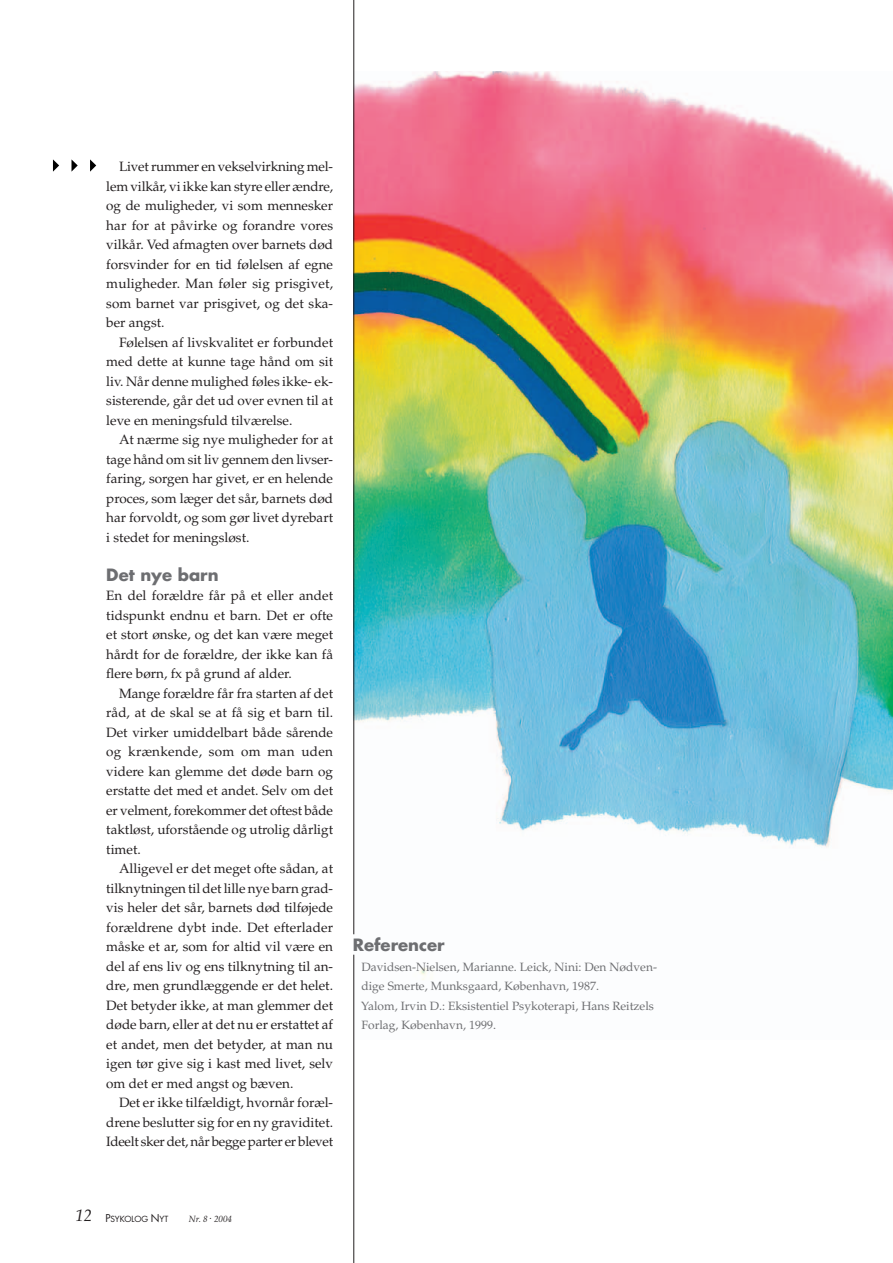
<style>
.page{position:relative;width:893px;height:1263px;background:#fff}
.page>*{position:absolute;margin:0;border:0;box-sizing:border-box;transform-origin:0 0}
.t1{font:700 16.5px "Futura";color:#6d6e71}
.t2{font:13.5px/19.5px "Palatino";color:#231f20;text-align:justify}
.t3{font:12px/19.5px "Palatino";color:#6d6e71}
.t4{font:italic 9px "Palatino";color:#231f20}
.t5{font:8.25px "Futura";color:#231f20}
.s1{font-family:"Palatino";font-style:italic;font-size:16.5px}
.s2{font-size:10.5px}
</style>
<div class="page">
<img style="left:354px;top:71px;width:539px;height:909px">
<hr style="left:354px;top:0;width:1px;height:934px;background:#231f20">
<hr style="left:354px;top:955px;width:1px;height:308px;background:#231f20">
<svg style="left:53px;top:159px;width:6px;height:13px"></svg>
<svg style="left:72px;top:160px;width:6px;height:11px"></svg>
<svg style="left:90px;top:159px;width:6px;height:13px"></svg>
<p class="t2" style="left:106px;top:158px;width:228px;text-indent:13px">Livet rummer en vekselvirkning mel&shy;lem vilkår, vi ikke kan styre eller ændre, og de muligheder, vi som mennesker har for at påvirke og forandre vores vilkår. Ved afmagten over barnets død forsvinder for en tid følelsen af egne muligheder. Man føler sig prisgivet, som barnet var prisgivet, og det ska&shy;ber angst.</p>
<p class="t2" style="left:106px;top:334px;width:228px;text-indent:13px">Følelsen af livskvalitet er forbundet med dette at kunne tage hånd om sit liv. Når denne mulighed føles ikke- ek&shy;sisterende, går det ud over evnen til at leve en meningsfuld tilværelse.</p>
<p class="t2" style="left:106px;top:431px;width:228px;text-indent:13px">At nærme sig nye muligheder for at tage hånd om sit liv gennem den livser&shy;faring, sorgen har givet, er en helende proces, som læger det sår, barnets død har forvoldt, og som gør livet dyrebart i stedet for meningsløst.</p>
<p class="t1" style="left:106px;top:567px;width:114px">Det nye barn</p>
<p class="t2" style="left:106px;top:587px;width:228px">En del forældre får på et eller andet tidspunkt endnu et barn. Det er ofte et stort ønske, og det kan være meget hårdt for de forældre, der ikke kan få flere børn, fx på grund af alder.</p>
<p class="t2" style="left:106px;top:685px;width:228px;text-indent:13px">Mange forældre får fra starten af det råd, at de skal se at få sig et barn til.<br>Det virker umiddelbart både sårende og krænkende, som om man uden videre kan glemme det døde barn og erstatte det med et andet. Selv om det er velment, forekommer det oftest både taktløst, uforstående og utrolig dårligt timet.</p>
<p class="t2" style="left:106px;top:860px;width:228px;text-indent:13px">Alligevel er det meget ofte sådan, at tilknytningen til det lille nye barn grad&shy;vis heler det sår, barnets død tilføjede forældrene dybt inde. Det efterlader måske et ar, som for altid vil være en del af ens liv og ens tilknytning til an&shy;dre, men grundlæggende er det helet.<br>Det betyder ikke, at man glemmer det døde barn, eller at det nu er erstattet af et andet, men det betyder, at man nu igen tør give sig i kast med livet, selv om det er med angst og bæven.</p>
<p class="t2" style="left:106px;top:1094px;width:228px;text-indent:13px">Det er ikke tilfældigt, hvornår foræl&shy;drene beslutter sig for en ny graviditet.<br>Ideelt sker det, når begge parter er blevet</p>
<p class="t1" style="left:353px;top:937px;width:93px">Referencer</p>
<p class="t3" style="left:361px;top:958px;width:297px">Davidsen-Nielsen, Marianne. Leick, Nini: Den Nødven&shy;dige Smerte, Munksgaard, København, 1987.<br>Yalom, Irvin D.: Eksistentiel Psykoterapi, Hans Reitzels Forlag, København, 1999.</p>
<p class="t5" style="left:75px;top:1215px;width:94px"><span class="s1">12</span> <span class="s2">P</span>SYKOLOG <span class="s2">N</span>YT</p>
<p class="t4" style="left:189px;top:1215px;width:45px">Nr. 8 <sup>.</sup> 2004</p>
</div>
